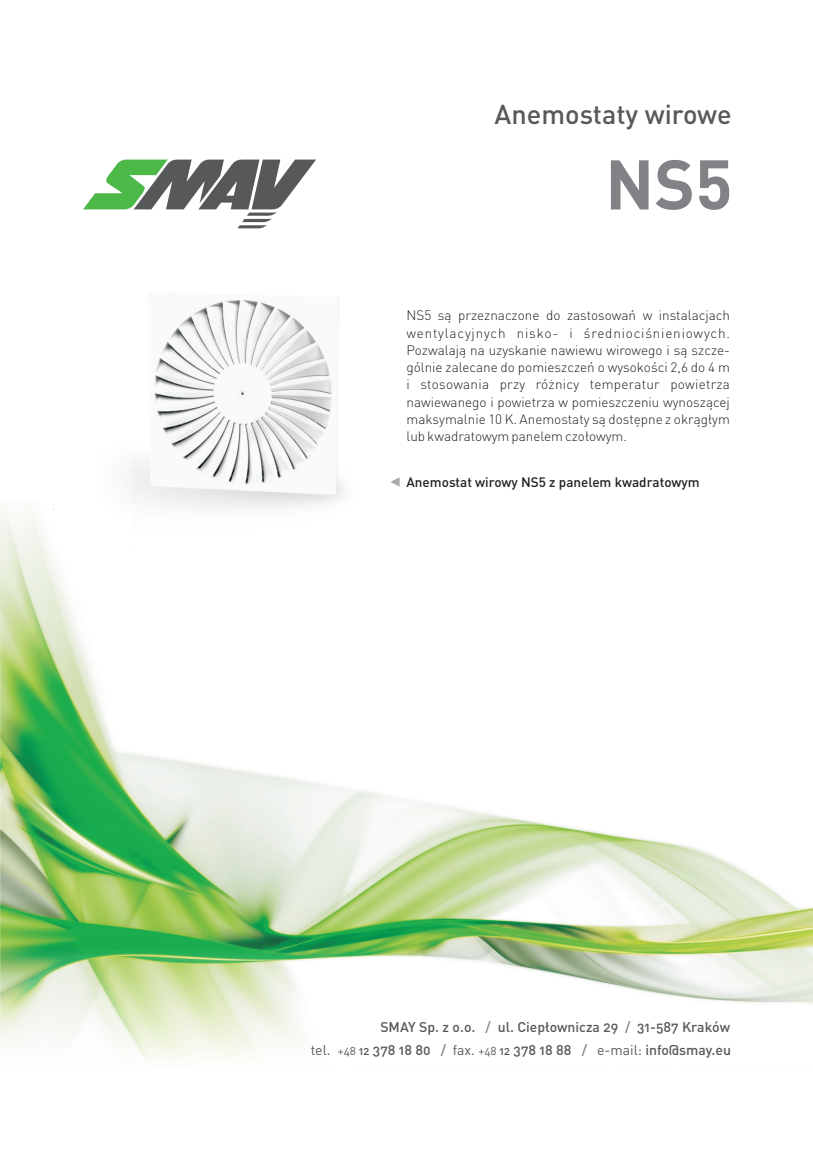
<style>
.page{position:relative;width:813px;height:1153px;background:#fff}
.page>*{position:absolute;margin:0;border:0;box-sizing:border-box;transform-origin:0 0}
.t1{font:700 69px "DIN Pro";color:#808285}
.t2{font:27px "DIN Pro";color:#57585a}
.t3{font:13.95px/22.4px "DIN";color:#57585a;text-align:right}
.t4{font:300 13.5px/17.2px "DIN Pro";color:#231f20;text-align:justify}
.t5{font:13.5px "DIN Pro";color:#231f20}
.s1{color:#808285}
.s2{font-family:"DIN Pro"}
.s3{font-family:"DIN Bold Alternate"}
.s4{font-family:"DIN Bold Alternate";font-size:11.4px}
.s5{font-size:11.4px}
</style>
<div class="page">
<img style="left:0;top:502px;width:812px;height:560px">
<svg style="left:83px;top:159px;width:233px;height:69px"></svg>
<img style="left:42px;top:297px;width:386px;height:252px">
<svg style="left:390px;top:477px;width:9px;height:9px"></svg>
<h2 class="t2" style="left:494px;top:103px;width:238px">Anemostaty wirowe</h2>
<h1 class="t1" style="left:605px;top:157px;width:129px">NS5</h1>
<p class="t4" style="left:406px;top:308px;width:325px">NS5 s¹ przeznaczone do zastosowañ w instalacjach wentylacyjnych nisko- i œredniociœnieniowych.<br>Pozwalaj¹ na uzyskanie nawiewu wirowego i s¹ szcze&shy;gólnie zalecane do pomieszczeñ o wysokoœci 2,6 do 4 m i stosowania przy ró¿nicy temperatur powietrza nawiewanego i powietrza w pomieszczeniu wynosz¹cej maksymalnie 10 K. Anemostaty s¹ dostêpne z okr¹g³ym lub kwadratowym panelem czo³owym.</p>
<p class="t5" style="left:406px;top:476px;width:294px">Anemostat wirowy NS5 z panelem kwadratowym</p>
<p class="t3" style="left:310px;top:1016px;width:421px">SMAY Sp. z o.o. <span class="s1">/</span> ul. <span class="s2">Ciep³ownicza</span> 29 <span class="s1">/</span> 31-587 <span class="s2">Kraków<br></span><span class="s3">tel.</span> <span class="s4">+48</span> <span class="s5">12</span> 378 18 80 <span class="s1">/</span> <span class="s3">fax.</span> <span class="s4">+48</span> <span class="s5">12</span> 378 18 88 <span class="s1">/</span> <span class="s3">e-mail:</span> info@smay.eu</p>
</div>
